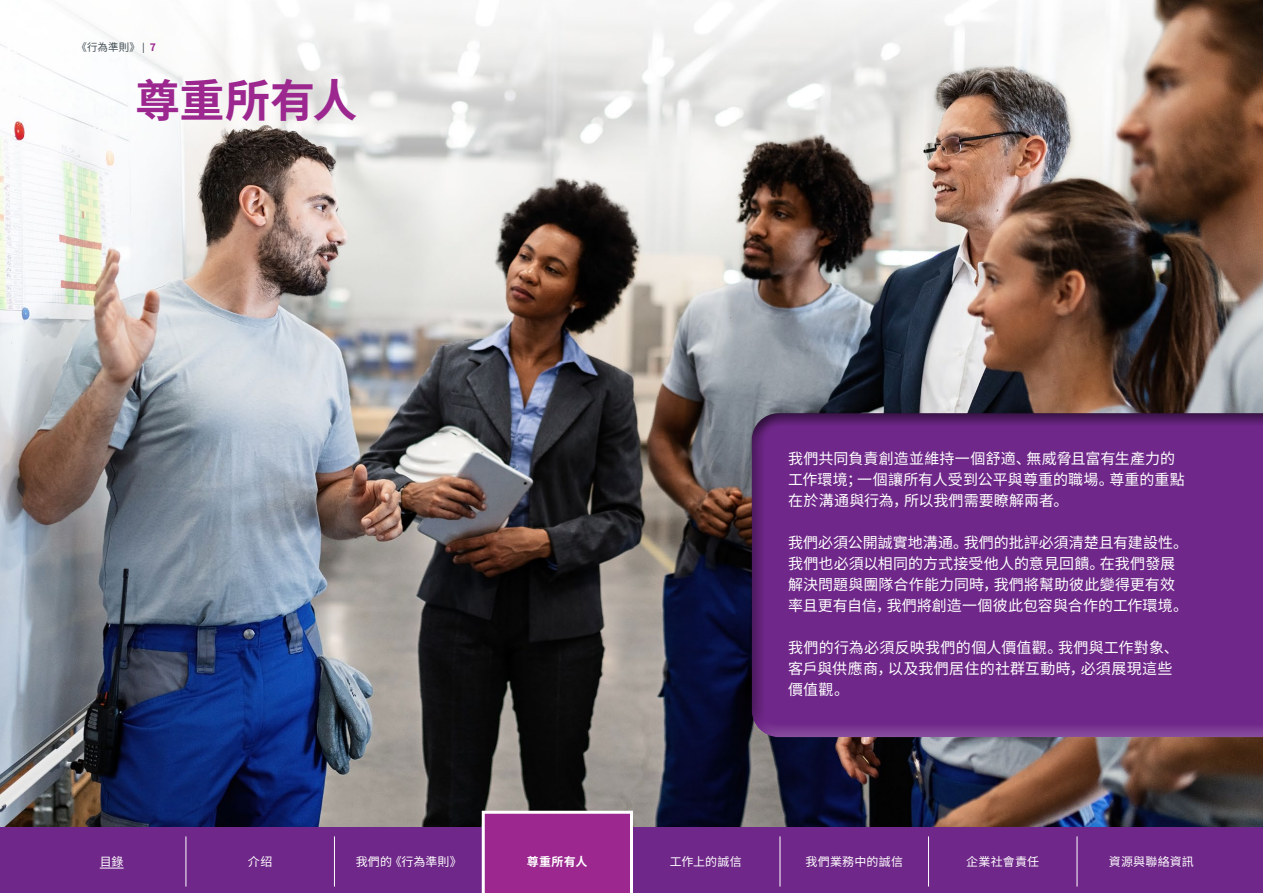
<style>
.page{position:relative;width:1263px;height:893px;background:#fff}
.page>*{position:absolute;margin:0;border:0;box-sizing:border-box;transform-origin:0 0}
.t1{font:700 45px "Source Han Sans CN";letter-spacing:-.01em;color:#9b278f}
.t2{font:15px/21px "Source Han Sans CN";letter-spacing:.01em;color:#fff}
.t3{font:12px "Source Han Sans CN";letter-spacing:.02em;color:#fff}
.t4{font:700 12px "Source Han Sans CN";letter-spacing:.015em;color:#fff}
.t5{font:10.5px "Source Han Sans CN";color:#313d44}
.s1{font-family:"Ubuntu";font-weight:300}
.s2{font-weight:700;color:#9b278f}
</style>
<div class="page">
<img style="left:0;top:0;width:1263px;height:827px">
<div style="left:746px;top:420px;width:517px;height:318px;background:#834599"></div>
<div style="left:738px;top:401px;width:525px;height:329px;background:#000;opacity:.75"></div>
<div style="left:0;top:827px;width:1263px;height:66px;background:#6f2789"></div>
<svg style="left:480px;top:809px;width:154px;height:84px;background:#9f3694"></svg>
<hr style="left:186px;top:836px;width:1px;height:50px;background:#fff">
<hr style="left:334px;top:836px;width:1px;height:50px;background:#fff">
<hr style="left:483px;top:836px;width:1px;height:50px;background:#fff">
<hr style="left:631px;top:836px;width:1px;height:50px;background:#fff">
<hr style="left:780px;top:836px;width:1px;height:50px;background:#fff">
<hr style="left:928px;top:836px;width:1px;height:50px;background:#fff">
<hr style="left:1077px;top:836px;width:1px;height:50px;background:#fff">
<svg style="left:100px;top:868px;width:24px;height:1px"></svg>
<p class="t5" style="left:77px;top:41px;width:81px">《行為準則》 <span class="s1">|</span> <span class="s2">7</span></p>
<h1 class="t1" style="left:135px;top:75px;width:224px">尊重所有人</h1>
<p class="t2" style="left:788px;top:448px;width:398px">我們共同負責創造並維持一個舒適、無威脅且富有生產力的工作環境；一個讓所有人受到公平與尊重的職場。尊重的重點在於溝通與行為，所以我們需要瞭解兩者。</p>
<p class="t2" style="left:788px;top:532px;width:401px">我們必須公開誠實地溝通。我們的批評必須清楚且有建設性。我們也必須以相同的方式接受他人的意見回饋。在我們發展解決問題與團隊合作能力同時，我們將幫助彼此變得更有效率且更有自信，我們將創造一個彼此包容與合作的工作環境。</p>
<p class="t2" style="left:788px;top:637px;width:392px">我們的行為必須反映我們的個人價值觀。我們與工作對象、客戶與供應商，以及我們居住的社群互動時，必須展現這些價值觀。</p>
<p class="t3" style="left:100px;top:855px;width:25px">目錄</p>
<p class="t3" style="left:248px;top:855px;width:26px">介绍</p>
<p class="t3" style="left:356px;top:855px;width:108px">我們的《行為準則》</p>
<p class="t4" style="left:527px;top:855px;width:62px">尊重所有人</p>
<p class="t3" style="left:670px;top:855px;width:73px">工作上的誠信</p>
<p class="t3" style="left:805px;top:855px;width:99px">我們業務中的誠信</p>
<p class="t3" style="left:966px;top:855px;width:75px">企業社會責任</p>
<p class="t3" style="left:1109px;top:855px;width:87px">資源與聯絡資訊</p>
</div>
